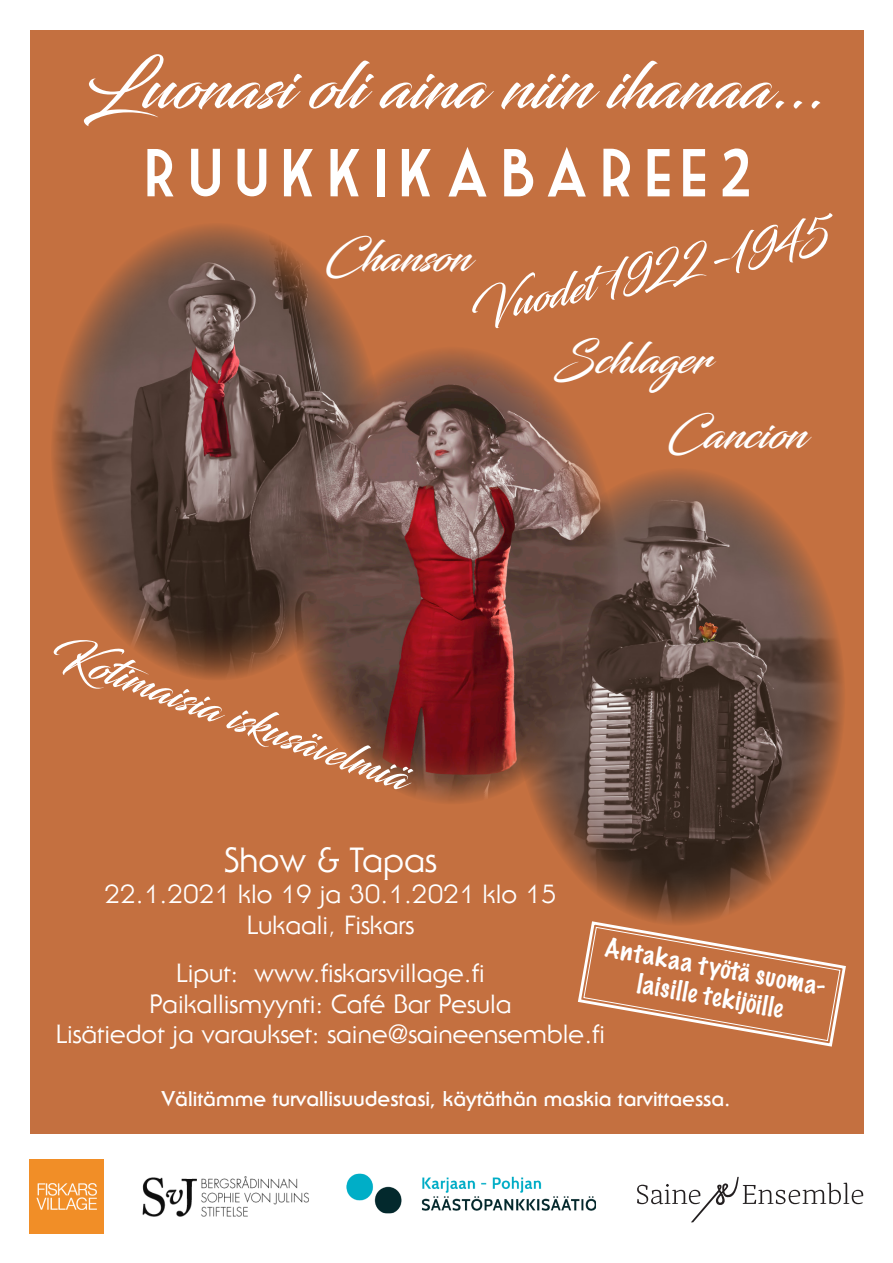
<style>
.page{position:relative;width:893px;height:1263px;background:#fff}
.page>*{position:absolute;margin:0;border:0;box-sizing:border-box;transform-origin:0 0}
.t1{font:65.85px "Market Deco";letter-spacing:.15em;color:#fff}
.t2{font:64.35px "Blacksword";color:#fff}
.t3{font:42.9px "Blacksword";color:#fff}
.t4{font:34.35px "Serif Gothic Std";color:#fff}
.t5{font:25.8px "Serif Gothic Std";color:#fff}
.t6{font:100 24.3px "Marker Felt";color:#fff}
.t7{font:700 21px "Serif Gothic Std";color:#fff}
</style>
<div class="page">
<div style="left:30px;top:30px;width:833px;height:1103px;background:#c47040"></div>
<img style="left:143px;top:1176px;width:166px;height:41px">
<img style="left:346px;top:1174px;width:250px;height:39px">
<img style="left:30px;top:1160px;width:73px;height:73px">
<svg style="left:637px;top:1177px;width:226px;height:45px"></svg>
<img style="left:535px;top:470px;width:309px;height:450px">
<img style="left:52px;top:225px;width:310px;height:454px">
<img style="left:286px;top:347px;width:332px;height:457px">
<svg style="left:578px;top:920px;width:268px;height:127px"></svg>
<p class="t2" style="left:83px;top:48px;width:744px">Luonasi oli aina niin ihanaa...</p>
<p class="t1" style="left:144px;top:136px;width:611px">RUUKKIKABAREE2</p>
<p class="t3" style="left:464px;top:286px;width:368px;rotate:-12deg">Vuodet 1922-1945</p>
<p class="t3" style="left:325px;top:231px;width:147px">Chanson</p>
<p class="t3" style="left:62px;top:625px;width:379px;rotate:20deg">Kotimaisia iskusävelmiä</p>
<p class="t3" style="left:554px;top:333px;width:158px">Schlager</p>
<p class="t3" style="left:667px;top:408px;width:141px">Cancion</p>
<p class="t4" style="left:224px;top:839px;width:214px">Show &amp; Tapas</p>
<p class="t5" style="left:104px;top:878px;width:454px">22.1.2021 klo 19 ja 30.1.2021 klo 15</p>
<p class="t5" style="left:247px;top:909px;width:169px">Lukaali, Fiskars</p>
<p class="t5" style="left:176px;top:957px;width:310px">Liput: www.fiskarsvillage.fi</p>
<p class="t5" style="left:149px;top:988px;width:364px">Paikallismyynti: Café Bar Pesula</p>
<p class="t5" style="left:56px;top:1019px;width:551px">Lisätiedot ja varaukset: saine@saineensemble.fi</p>
<p class="t6" style="left:609px;top:928px;width:228px;rotate:10deg">Antakaa työtä suoma-</p>
<p class="t6" style="left:641px;top:963px;width:149px;rotate:10deg">laisille tekijöille</p>
<p class="t7" style="left:162px;top:1087px;width:570px">Välitämme turvallisuudestasi, käytäthän maskia tarvittaessa.</p>
</div>
